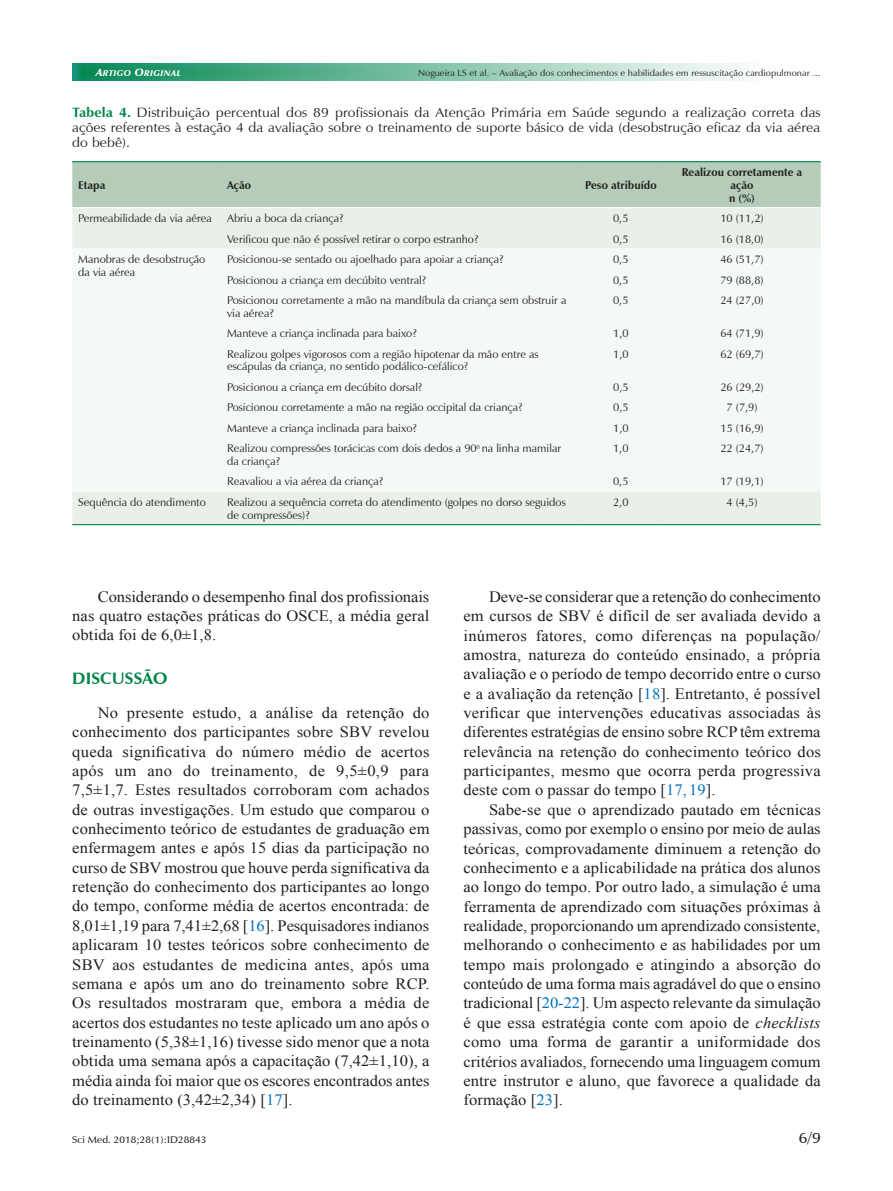
<style>
.page{position:relative;width:893px;height:1191px;background:#fff}
.page>*{position:absolute;margin:0;border:0;box-sizing:border-box;transform-origin:0 0}
.t1{font:700 16.5px "Zapf Humanist 601 BT";letter-spacing:.005em;color:#00854a;scale:1.05 1}
.t2{font:15.75px/19.4px "Times New Roman";letter-spacing:.005em;color:#231f20;text-align:justify;scale:1.05 1}
.t3{font:600 15px "Zapf Humanist 601 BT";color:#231f20;scale:1.05 1}
.t4{font:13.5px/15px "Zapf Humanist 601 BT";letter-spacing:.005em;color:#231f20;text-align:justify;scale:1.05 1}
.t5{font:11.25px/12.8px "Zapf Humanist 601 BT";color:#231f20}
.t6{font:700 11.25px/12.8px "Zapf Humanist 601 BT";color:#231f20;text-align:center}
.t7{font:600 9.75px "Zapf Humanist 601 BT";letter-spacing:.005em;color:#231f20;scale:1.05 1}
.t8{font:9px "Zapf Humanist 601 BT";letter-spacing:.005em;color:#231f20;scale:1.05 1}
.t9{font:8.4px "Zapf Humanist 601 BT Ultra Italic SC800";letter-spacing:.045em;color:#fff;scale:1.05 1}
.s1{font-size:10.5px}
.s2{font-weight:700;color:#00854a}
.s3{color:#0072bc}
.s4{font-style:italic}
</style>
<div class="page">
<div style="left:83px;top:63px;width:738px;height:19px;background:#229b8f;opacity:.75"></div>
<div style="left:71px;top:63px;width:622px;height:19px;background:#229b8f;opacity:.75"></div>
<div style="left:72px;top:162px;width:749px;height:45px;background:#b4ccb8"></div>
<div style="left:72px;top:208px;width:749px;height:316px;background:#e9f0ea"></div>
<div style="left:72px;top:248px;width:749px;height:243px;background:#f5f9f6"></div>
<hr style="left:72px;top:161px;width:149px;height:1px;background:#00854a">
<hr style="left:221px;top:161px;width:357px;height:1px;background:#00854a">
<hr style="left:578px;top:161px;width:85px;height:1px;background:#00854a">
<hr style="left:663px;top:161px;width:158px;height:1px;background:#00854a">
<hr style="left:72px;top:524px;width:149px;height:1px;background:#00854a">
<hr style="left:221px;top:524px;width:357px;height:1px;background:#00854a">
<hr style="left:578px;top:524px;width:85px;height:1px;background:#00854a">
<hr style="left:663px;top:524px;width:158px;height:1px;background:#00854a">
<p class="t9" style="left:96px;top:68px;width:83px"><span class="s1">A</span>RTIGO <span class="s1">O</span>RIGINAL</p>
<p class="t8" style="left:418px;top:67px;width:385px">Nogueira LS et al. – Avaliação dos conhecimentos e habilidades em ressuscitação cardiopulmonar ...</p>
<p class="t4" style="left:72px;top:104px;width:714px"><span class="s2">Tabela 4.</span> Distribuição percentual dos 89 profissionais da Atenção Primária em Saúde segundo a realização correta das ações referentes à estação 4 da avaliação sobre o treinamento de suporte básico de vida (desobstrução eficaz da via aérea do bebê).</p>
<p class="t6" style="left:78px;top:179px;width:29px">Etapa</p>
<p class="t6" style="left:227px;top:179px;width:26px">Ação</p>
<p class="t6" style="left:585px;top:179px;width:73px">Peso atribuído</p>
<p class="t6" style="left:682px;top:166px;width:122px">Realizou corretamente a ação<br>n (%)</p>
<p class="t5" style="left:78px;top:212px;width:135px">Permeabilidade da via aérea</p>
<p class="t5" style="left:227px;top:212px;width:118px">Abriu a boca da criança?</p>
<p class="t5" style="left:613px;top:212px;width:17px">0,5</p>
<p class="t5" style="left:720px;top:212px;width:45px">10 (11,2)</p>
<p class="t5" style="left:227px;top:232px;width:253px">Verificou que não é possível retirar o corpo estranho?</p>
<p class="t5" style="left:613px;top:232px;width:17px">0,5</p>
<p class="t5" style="left:720px;top:232px;width:45px">16 (18,0)</p>
<p class="t5" style="left:78px;top:253px;width:129px">Manobras de desobstrução da via aérea</p>
<p class="t5" style="left:227px;top:253px;width:278px">Posicionou-se sentado ou ajoelhado para apoiar a criança?</p>
<p class="t5" style="left:613px;top:253px;width:17px">0,5</p>
<p class="t5" style="left:720px;top:253px;width:45px">46 (51,7)</p>
<p class="t5" style="left:227px;top:273px;width:200px">Posicionou a criança em decúbito ventral?</p>
<p class="t5" style="left:613px;top:273px;width:17px">0,5</p>
<p class="t5" style="left:720px;top:273px;width:45px">79 (88,8)</p>
<p class="t5" style="left:227px;top:294px;width:341px">Posicionou corretamente a mão na mandíbula da criança sem obstruir a via aérea?</p>
<p class="t5" style="left:613px;top:294px;width:17px">0,5</p>
<p class="t5" style="left:720px;top:294px;width:45px">24 (27,0)</p>
<p class="t5" style="left:227px;top:327px;width:191px">Manteve a criança inclinada para baixo?</p>
<p class="t5" style="left:613px;top:327px;width:17px">1,0</p>
<p class="t5" style="left:720px;top:327px;width:45px">64 (71,9)</p>
<p class="t5" style="left:227px;top:347px;width:313px">Realizou golpes vigorosos com a região hipotenar da mão entre as escápulas da criança, no sentido podálico-cefálico?</p>
<p class="t5" style="left:613px;top:347px;width:17px">1,0</p>
<p class="t5" style="left:720px;top:347px;width:45px">62 (69,7)</p>
<p class="t5" style="left:227px;top:380px;width:197px">Posicionou a criança em decúbito dorsal?</p>
<p class="t5" style="left:613px;top:380px;width:17px">0,5</p>
<p class="t5" style="left:720px;top:380px;width:45px">26 (29,2)</p>
<p class="t5" style="left:227px;top:401px;width:297px">Posicionou corretamente a mão na região occipital da criança?</p>
<p class="t5" style="left:613px;top:401px;width:17px">0,5</p>
<p class="t5" style="left:727px;top:401px;width:32px">7 (7,9)</p>
<p class="t5" style="left:227px;top:421px;width:191px">Manteve a criança inclinada para baixo?</p>
<p class="t5" style="left:613px;top:421px;width:17px">1,0</p>
<p class="t5" style="left:720px;top:421px;width:45px">15 (16,9)</p>
<p class="t5" style="left:227px;top:442px;width:336px">Realizou compressões torácicas com dois dedos a 90<sup>0</sup> na linha mamilar da criança?</p>
<p class="t5" style="left:613px;top:442px;width:17px">1,0</p>
<p class="t5" style="left:720px;top:442px;width:45px">22 (24,7)</p>
<p class="t5" style="left:227px;top:475px;width:158px">Reavaliou a via aérea da criança?</p>
<p class="t5" style="left:613px;top:475px;width:17px">0,5</p>
<p class="t5" style="left:720px;top:475px;width:45px">17 (19,1)</p>
<p class="t5" style="left:78px;top:496px;width:129px">Sequência do atendimento</p>
<p class="t5" style="left:227px;top:496px;width:340px">Realizou a sequência correta do atendimento (golpes no dorso seguidos de compressões)?</p>
<p class="t5" style="left:613px;top:496px;width:17px">2,0</p>
<p class="t5" style="left:727px;top:496px;width:32px">4 (4,5)</p>
<p class="t2" style="left:72px;top:586px;width:342px;text-indent:26px">Considerando o desempenho final dos profissionais nas quatro estações práticas do OSCE, a média geral obtida foi de 6,0±1,8.</p>
<p class="t1" style="left:72px;top:667px;width:92px">DISCUSSÃO</p>
<p class="t2" style="left:72px;top:702px;width:342px;text-indent:26px">No presente estudo, a análise da retenção do conhecimento dos participantes sobre SBV revelou queda significativa do número médio de acertos após um ano do treinamento, de 9,5±0,9 para 7,5±1,7. Estes resultados corroboram com achados de outras investigações. Um estudo que comparou o conhecimento teórico de estudantes de graduação em enfermagem antes e após 15 dias da participação no curso de SBV mostrou que houve perda significativa da retenção do conhecimento dos participantes ao longo do tempo, conforme média de acertos encontrada: de 8,01±1,19 para 7,41±2,68 [<span class="s3">16</span>]. Pesquisadores indianos aplicaram 10 testes teóricos sobre conhecimento de SBV aos estudantes de medicina antes, após uma semana e após um ano do treinamento sobre RCP.<br>Os resultados mostraram que, embora a média de acertos dos estudantes no teste aplicado um ano após o treinamento (5,38±1,16) tivesse sido menor que a nota obtida uma semana após a capacitação (7,42±1,10), a média ainda foi maior que os escores encontrados antes do treinamento (3,42±2,34) [<span class="s3">17</span>].</p>
<p class="t2" style="left:463px;top:586px;width:342px;text-indent:26px">Deve-se considerar que a retenção do conhecimento em cursos de SBV é difícil de ser avaliada devido a inúmeros fatores, como diferenças na população/ amostra, natureza do conteúdo ensinado, a própria avaliação e o período de tempo decorrido entre o curso e a avaliação da retenção [<span class="s3">18</span>]. Entretanto, é possível verificar que intervenções educativas associadas às diferentes estratégias de ensino sobre RCP têm extrema relevância na retenção do conhecimento teórico dos participantes, mesmo que ocorra perda progressiva deste com o passar do tempo [<span class="s3">17, 19</span>].</p>
<p class="t2" style="left:463px;top:799px;width:342px;text-indent:26px">Sabe-se que o aprendizado pautado em técnicas passivas, como por exemplo o ensino por meio de aulas teóricas, comprovadamente diminuem a retenção do conhecimento e a aplicabilidade na prática dos alunos ao longo do tempo. Por outro lado, a simulação é uma ferramenta de aprendizado com situações próximas à realidade, proporcionando um aprendizado consistente, melhorando o conhecimento e as habilidades por um tempo mais prolongado e atingindo a absorção do conteúdo de uma forma mais agradável do que o ensino tradicional [<span class="s3">20-22</span>]. Um aspecto relevante da simulação é que essa estratégia conte com apoio de <span class="s4">checklists </span>como uma forma de garantir a uniformidade dos critérios avaliados, fornecendo uma linguagem comum entre instrutor e aluno, que favorece a qualidade da formação [<span class="s3">23</span>].</p>
<p class="t7" style="left:72px;top:1133px;width:129px">Sci Med. 2018;28(1):ID28843</p>
<p class="t3" style="left:799px;top:1128px;width:22px">6/9</p>
</div>
